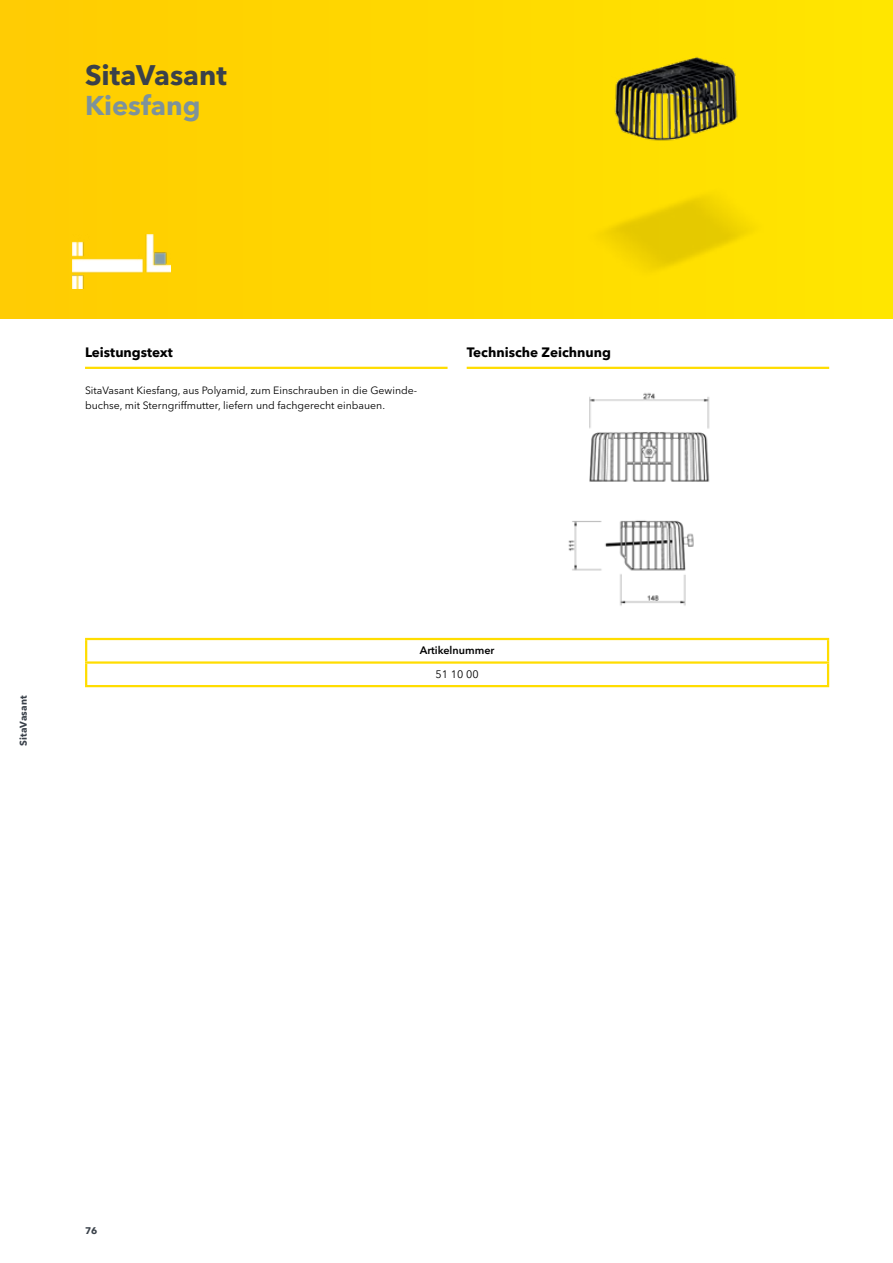
<style>
.page{position:relative;width:893px;height:1263px;background:#fff}
.page>*{position:absolute;margin:0;border:0;box-sizing:border-box;transform-origin:0 0}
.t1{font:700 28.05px "Avenir Next W1 G";color:#3a414a}
.t2{font:700 27px "Avenir Next W1 G";color:#7d929c}
.t3{font:700 13.5px "Avenir Next W1 G";color:#000}
.t4{font:600 10.8px "Avenir Next W1 G";color:#000}
.t5{font:10.8px "Avenir Next W1 G";color:#000}
.t6{font:10.5px/15px "Avenir Next W1 G";color:#000}
.t7{font:700 9.75px "Avenir Next W1 G";letter-spacing:.01em;color:#3a414a}
.t8{font:700 9.6px "Avenir Next W1 G";color:#3a414a}
</style>
<div class="page">
<div style="left:0;top:0;width:893px;height:319px;background:linear-gradient(to right,#ffcb01,#ffe600)"></div>
<hr style="left:85px;top:640px;width:2px;height:21px;background:#fd0">
<hr style="left:85px;top:638px;width:744px;height:2px;background:#fd0">
<hr style="left:827px;top:640px;width:2px;height:21px;background:#fd0">
<hr style="left:85px;top:664px;width:2px;height:21px;background:#fd0">
<hr style="left:85px;top:661px;width:744px;height:3px;background:#fd0">
<hr style="left:827px;top:664px;width:2px;height:21px;background:#fd0">
<hr style="left:85px;top:685px;width:744px;height:2px;background:#fd0">
<img style="left:568px;top:392px;width:142px;height:214px">
<img style="left:72px;top:235px;width:98px;height:53px">
<img style="left:523px;top:14px;width:306px;height:305px">
<hr style="left:85px;top:367px;width:363px;height:2px;background:#fd0">
<hr style="left:467px;top:367px;width:362px;height:2px;background:#fd0">
<h1 class="t1" style="left:85px;top:58px;width:143px">SitaVasant</h1>
<h2 class="t2" style="left:85px;top:89px;width:117px">Kiesfang</h2>
<p class="t3" style="left:85px;top:344px;width:89px">Leistungstext</p>
<p class="t3" style="left:467px;top:344px;width:146px">Technische Zeichnung</p>
<p class="t6" style="left:85px;top:383px;width:334px">SitaVasant Kiesfang, aus Polyamid, zum Einschrauben in die Gewinde&shy;buchse, mit Sterngriffmutter, liefern und fachgerecht einbauen.</p>
<p class="t7" style="left:18px;top:746px;width:52px;rotate:-90deg">SitaVasant</p>
<p class="t4" style="left:420px;top:643px;width:76px">Artikelnummer</p>
<p class="t5" style="left:436px;top:668px;width:44px">51 10 00</p>
<p class="t8" style="left:85px;top:1225px;width:14px">76</p>
</div>
